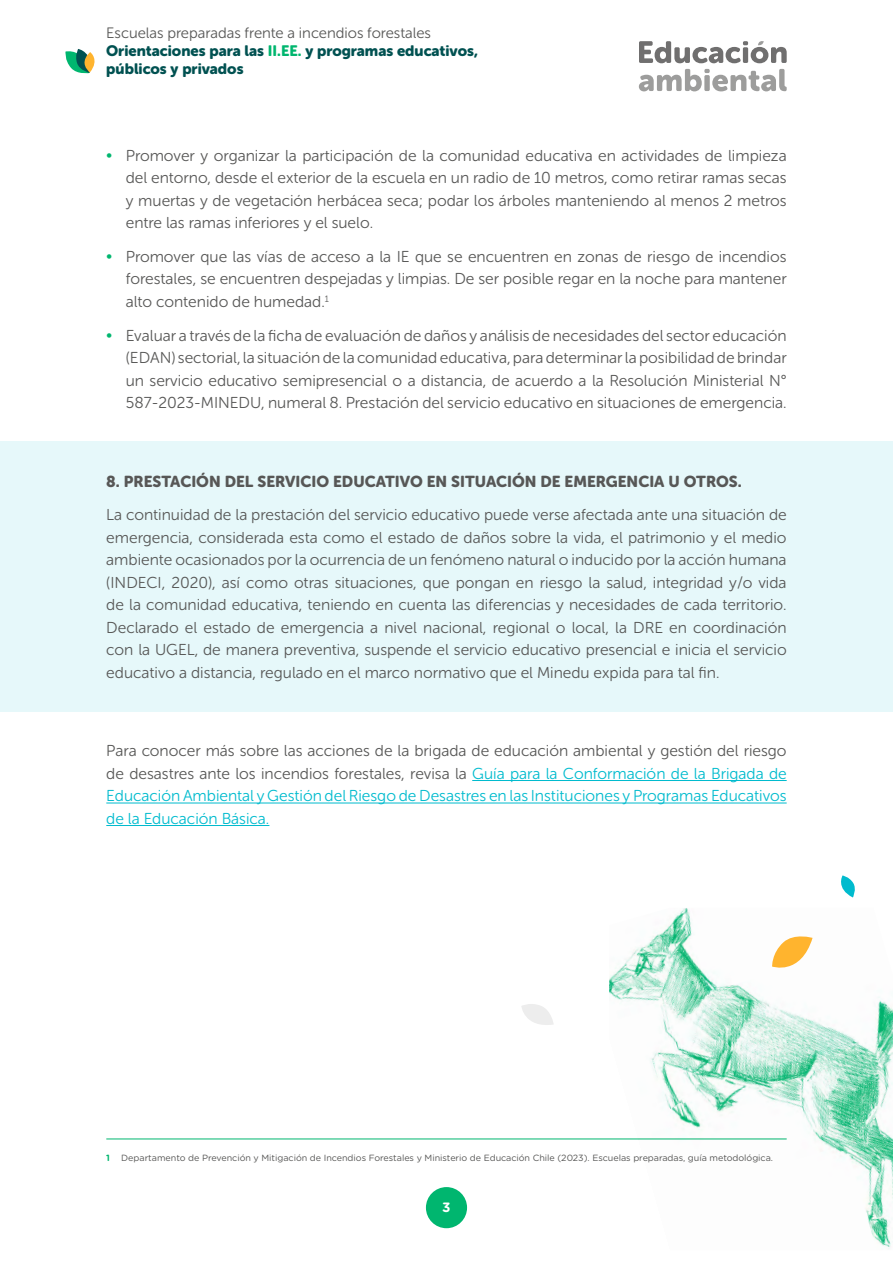
<style>
.page{position:relative;width:893px;height:1263px;background:#fff}
.page>*{position:absolute;margin:0;border:0;box-sizing:border-box;transform-origin:0 0}
.t1{font:15.75px/22.5px "Museo Sans Rounded 300";color:#575756;text-align:justify}
.t2{font:15.75px/22.5px "Museo Sans Rounded 300";color:#00bbce;text-align:justify}
.t3{font:15.75px "Museo Sans Rounded 900";color:#575756}
.t4{font:15px/18px "Museo Sans Rounded 900";color:#005151}
.t5{font:15px "Museo Sans Rounded 300";color:#575756}
.t6{font:700 13.5px "Gotham Rounded";color:#fff}
.t7{font:9px "Gotham Rounded";letter-spacing:-.005em;color:#575756}
.s1{color:#00b66f}
.s2{color:#575756}
.s3{font-weight:700;color:#00b66f}
</style>
<div class="page">
<div style="left:426px;top:1187px;width:41px;height:41px;background:#00b66f;border-radius:50%"></div>
<svg style="left:639px;top:69px;width:148px;height:22px"></svg>
<svg style="left:639px;top:41px;width:148px;height:22px"></svg>
<svg style="left:65px;top:49px;width:30px;height:25px"></svg>
<hr style="left:472px;top:780px;width:315px;height:1px;background:#00bbce">
<hr style="left:106px;top:803px;width:681px;height:1px;background:#00bbce">
<hr style="left:106px;top:825px;width:163px;height:1px;background:#00bbce">
<div style="left:0;top:441px;width:893px;height:270px;background:#e6f8fa"></div>
<hr style="left:106px;top:1139px;width:681px;height:1px;background:#00b66f">
<img style="left:609px;top:908px;width:284px;height:341px">
<svg style="left:521px;top:1004px;width:33px;height:21px"></svg>
<svg style="left:772px;top:932px;width:40px;height:44px"></svg>
<svg style="left:841px;top:875px;width:14px;height:22px"></svg>
<p class="t5" style="left:106px;top:25px;width:326px">Escuelas preparadas frente a incendios forestales</p>
<p class="t4" style="left:106px;top:42px;width:373px">Orientaciones para las <span class="s1">II.EE.</span> y programas educativos, públicos y privados</p>
<p class="t1" style="left:126px;top:144px;width:662px;text-indent:-19px"><span class="s1">•</span> Promover y organizar la participación de la comunidad educativa en actividades de limpieza del entorno, desde el exterior de la escuela en un radio de 10 metros, como retirar ramas secas y muertas y de vegetación herbácea seca; podar los árboles manteniendo al menos 2 metros entre las ramas inferiores y el suelo.</p>
<p class="t1" style="left:126px;top:245px;width:662px;text-indent:-19px"><span class="s1">•</span> Promover que las vías de acceso a la IE que se encuentren en zonas de riesgo de incendios forestales, se encuentren despejadas y limpias. De ser posible regar en la noche para mantener alto contenido de humedad.<sup>1</sup></p>
<p class="t1" style="left:126px;top:324px;width:662px;text-indent:-19px"><span class="s1">•</span> Evaluar a través de la ficha de evaluación de daños y análisis de necesidades del sector educación (EDAN) sectorial, la situación de la comunidad educativa, para determinar la posibilidad de brindar un servicio educativo semipresencial o a distancia, de acuerdo a la Resolución Ministerial N° 587-2023-MINEDU, numeral 8. Prestación del servicio educativo en situaciones de emergencia.</p>
<p class="t3" style="left:106px;top:472px;width:637px">8. PRESTACIÓN DEL SERVICIO EDUCATIVO EN SITUACIÓN DE EMERGENCIA U OTROS.</p>
<p class="t1" style="left:106px;top:504px;width:682px">La continuidad de la prestación del servicio educativo puede verse afectada ante una situación de emergencia, considerada esta como el estado de daños sobre la vida, el patrimonio y el medio ambiente ocasionados por la ocurrencia de un fenómeno natural o inducido por la acción humana (INDECI, 2020), así como otras situaciones, que pongan en riesgo la salud, integridad y/o vida de la comunidad educativa, teniendo en cuenta las diferencias y necesidades de cada territorio.<br>Declarado el estado de emergencia a nivel nacional, regional o local, la DRE en coordinación con la UGEL, de manera preventiva, suspende el servicio educativo presencial e inicia el servicio educativo a distancia, regulado en el marco normativo que el Minedu expida para tal fin.</p>
<p class="t2" style="left:106px;top:740px;width:682px"><span class="s2">Para conocer más sobre las acciones de la brigada de educación ambiental y gestión del riesgo de desastres ante los incendios forestales, revisa la</span> Guía para la Conformación de la Brigada de Educación Ambiental y Gestión del Riesgo de Desastres en las Instituciones y Programas Educativos de la Educación Básica.</p>
<p class="t7" style="left:106px;top:1152px;width:668px"><span class="s3">1</span> Departamento de Prevención y Mitigación de Incendios Forestales y Ministerio de Educación Chile (2023). Escuelas preparadas, guía metodológica.</p>
<p class="t6" style="left:442px;top:1197px;width:10px">3</p>
</div>
